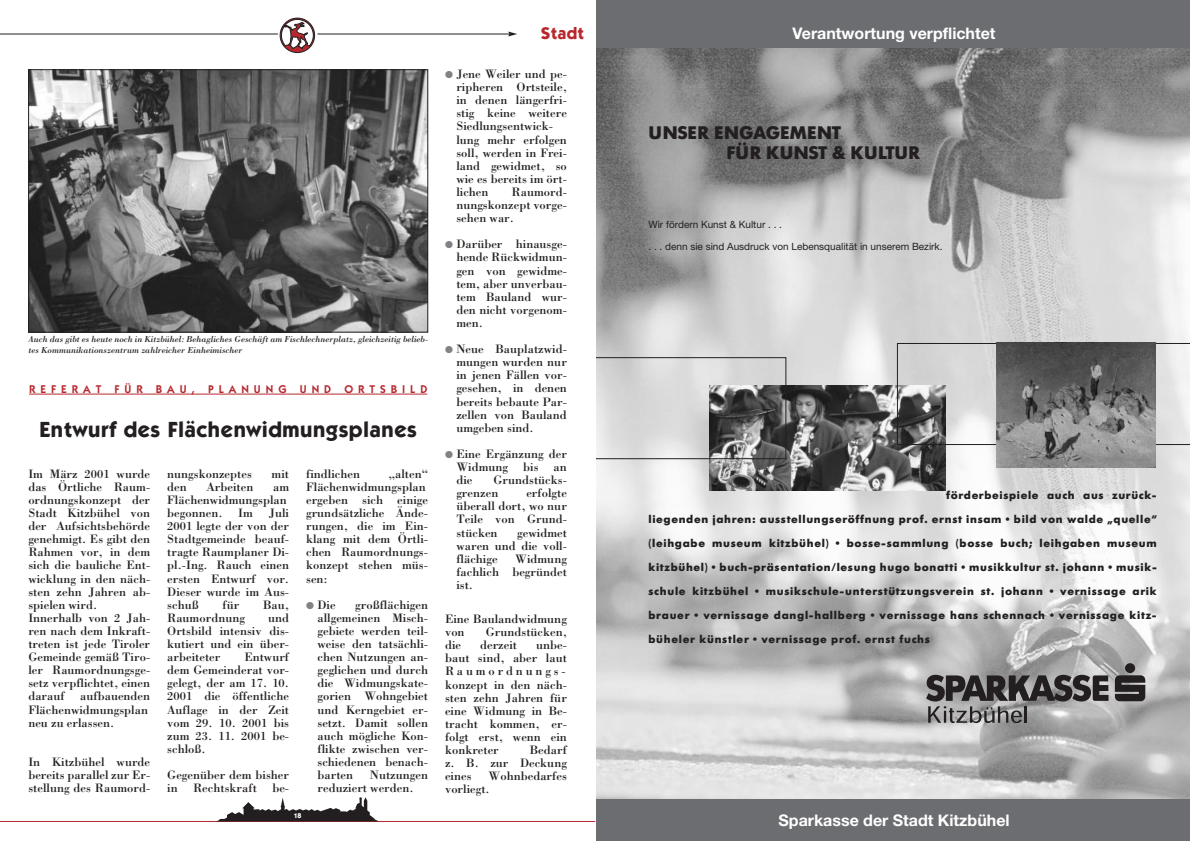
<style>
.page{position:relative;width:1190px;height:841px;background:#fff}
.page>*{position:absolute;margin:0;border:0;box-sizing:border-box;transform-origin:0 0}
.t1{font:700 22px "Itc Kabel";letter-spacing:.03em;color:#231f20}
.t2{font:700 18px/20px "DSV4 Futura";letter-spacing:.02em;color:#231f20}
.t3{font:700 17px "Itc Kabel";letter-spacing:.03em;color:#b7282e}
.t4{font:700 16px "DSV4 Helvetica Neue";color:#fff}
.t5{font:12.6px/13.1px "Bodoni";color:#231f20;text-align:justify}
.t6{font:600 11.3px "Itc Kabel";letter-spacing:.445em;color:#b7282e}
.t7{font:700 11px/24px "DSV4 Futura";letter-spacing:.065em;color:#231f20;text-align:justify}
.t8{font:10px "DSV4 Helvetica Neue Rg";color:#231f20}
.t9{font:italic 9px/11px "Bodoni";color:#231f20}
.t10{font:700 7px "Itc Kabel";color:#fff}
.s1{color:#808285}
</style>
<div class="page">
<hr style="left:0;top:821px;width:595px;height:1px;background:#b7282e">
<hr style="left:0;top:34px;width:510px;height:1px;background:#231f20">
<svg style="left:508px;top:32px;width:9px;height:5px"></svg>
<svg style="left:278px;top:16px;width:40px;height:39px"></svg>
<svg style="left:280px;top:18px;width:35px;height:35px"></svg>
<svg style="left:216px;top:797px;width:163px;height:25px"></svg>
<img style="left:30px;top:71px;width:396px;height:259px">
<div style="left:28px;top:69px;width:400px;height:263px;border:1px solid #231f20"></div>
<hr style="left:29px;top:394px;width:398px;height:1px;background:#b7282e">
<img style="left:596px;top:48px;width:594px;height:751px">
<svg style="left:926px;top:675px;width:183px;height:48px;background:#747373"></svg>
<div style="left:1125px;top:663px;width:10px;height:10px;background:#231f20;border-radius:50%"></div>
<svg style="left:1115px;top:675px;width:30px;height:26px"></svg>
<div style="left:596px;top:799px;width:594px;height:42px;background:#6c6d70"></div>
<div style="left:596px;top:0;width:594px;height:48px;background:#6c6d70"></div>
<img style="left:710px;top:460px;width:235px;height:30px">
<svg style="left:596px;top:342px;width:594px;height:118px;background:#b1b1b1"></svg>
<img style="left:996px;top:343px;width:160px;height:125px">
<p class="t9" style="left:28px;top:335px;width:401px">Auch das gibt es heute noch in Kitzbühel: Behagliches Geschäft am Fischlechnerplatz, gleichzeitig belieb&shy;tes Kommunikationszentrum zahlreicher Einheimischer</p>
<p class="t6" style="left:29px;top:385px;width:400px">REFERAT FÜR BAU, PLANUNG UND ORTSBILD</p>
<h1 class="t1" style="left:39px;top:421px;width:379px">Entwurf des Flächenwidmungsplanes</h1>
<p class="t5" style="left:28px;top:468px;width:123px;text-align:left">Im März 2001 wurde das Örtliche Raum&shy;ordnungskonzept der<br>Stadt Kitzbühel von der Aufsichtsbehörde genehmigt. Es gibt den<br>Rahmen vor, in dem sich die bauliche Ent&shy;wicklung in den näch&shy;sten zehn Jahren ab&shy;spielen wird.<br>Innerhalb von 2 Jah&shy;ren nach dem Inkraft&shy;treten ist jede Tiroler<br>Gemeinde gemäß Tiro&shy;ler Raumordnungsge&shy;setz verpflichtet, einen darauf aufbauenden<br>Flächenwidmungsplan neu zu erlassen.</p>
<p class="t5" style="left:28px;top:756px;width:123px">In Kitzbühel wurde bereits parallel zur Er&shy;stellung des Raumord-</p>
<p class="t5" style="left:306px;top:468px;width:123px;text-align:left;text-indent:83px">„alten“<br>Flächenwidmungsplan ergeben sich einige grundsätzliche Ände&shy;rungen, die im Ein&shy;klang mit dem Örtli&shy;chen Raumordnungs&shy;konzept stehen müs&shy;sen:</p>
<p class="t5" style="left:306px;top:599px;width:31px"><span class="s1">●</span> Die</p>
<p class="t5" style="left:167px;top:468px;width:86px">nungskonzeptes</p>
<p class="t5" style="left:272px;top:468px;width:19px">mit</p>
<p class="t5" style="left:167px;top:481px;width:21px">den</p>
<p class="t5" style="left:206px;top:481px;width:48px">Arbeiten</p>
<p class="t5" style="left:306px;top:468px;width:55px">findlichen</p>
<p class="t5" style="left:167px;top:481px;width:123px;text-align:left;text-indent:106px">am<br>Flächenwidmungsplan begonnen.</p>
<p class="t5" style="left:167px;top:508px;width:123px;text-indent:102px">Juli 2001 legte der von der Stadtgemeinde beauf&shy;tragte Raumplaner Di&shy;pl.-Ing. Rauch einen ersten Entwurf vor.<br>Dieser wurde im Aus&shy;schuß</p>
<p class="t5" style="left:238px;top:508px;width:16px">Im</p>
<p class="t5" style="left:317px;top:599px;width:112px;text-indent:38px">großflächigen allgemeinen Misch&shy;gebiete werden teil&shy;weise den tatsächli&shy;chen Nutzungen an&shy;geglichen und durch die Widmungskate&shy;gorien Wohngebiet und Kerngebiet er&shy;setzt. Damit sollen auch mögliche Kon&shy;flikte zwischen ver&shy;schiedenen benach&shy;barten</p>
<p class="t5" style="left:223px;top:599px;width:18px">für</p>
<p class="t5" style="left:263px;top:599px;width:27px">Bau,</p>
<p class="t5" style="left:167px;top:612px;width:79px">Raumordnung</p>
<p class="t5" style="left:167px;top:612px;width:123px;text-indent:101px">und Ortsbild intensiv dis&shy;kutiert und ein über&shy;arbeiteter</p>
<p class="t5" style="left:167px;top:652px;width:123px;text-indent:77px">Entwurf dem Gemeinderat vor&shy;gelegt, der am 17. 10.<br>2001 die öffentliche Auflage in der Zeit vom 29. 10. 2001 bis zum 23. 11. 2001 be&shy;schloß.</p>
<p class="t5" style="left:167px;top:770px;width:123px">Gegenüber dem bisher in Rechtskraft be-</p>
<p class="t5" style="left:317px;top:770px;width:112px;text-indent:52px">Nutzungen reduziert werden.</p>
<p class="t10" style="left:294px;top:813px;width:9px">18</p>
<h3 class="t3" style="left:541px;top:27px;width:45px">Stadt</h3>
<p class="t5" style="left:456px;top:69px;width:112px;text-align:left;text-indent:-11px"><span class="s1">●</span> Jene Weiler und pe&shy;ripheren Ortsteile, in denen längerfri&shy;stig keine weitere<br>Siedlungsentwick&shy;lung mehr erfolgen soll, werden in Frei&shy;land gewidmet, so wie es bereits im ört&shy;lichen</p>
<p class="t5" style="left:456px;top:187px;width:112px;text-indent:55px">Raumord&shy;nungskonzept vorge&shy;sehen war.</p>
<p class="t5" style="left:456px;top:239px;width:112px;text-indent:-11px"><span class="s1">●</span> Darüber hinausge&shy;hende Rückwidmun&shy;gen von gewidme&shy;tem, aber unverbau&shy;tem Bauland wur&shy;den nicht vorgenom&shy;men.</p>
<p class="t5" style="left:456px;top:344px;width:112px;text-indent:-11px"><span class="s1">●</span> Neue Bauplatzwid&shy;mungen wurden nur in jenen Fällen vor&shy;gesehen, in denen bereits bebaute Par&shy;zellen von Bauland umgeben sind.</p>
<p class="t5" style="left:456px;top:449px;width:112px;text-indent:-11px"><span class="s1">●</span> Eine Ergänzung der Widmung bis an die</p>
<p class="t5" style="left:456px;top:475px;width:112px;text-indent:37px">Grundstücks&shy;grenzen</p>
<p class="t5" style="left:456px;top:488px;width:112px;text-indent:70px">erfolgte überall dort, wo nur Teile von Grund&shy;stücken</p>
<p class="t5" style="left:456px;top:527px;width:112px;text-indent:61px">gewidmet waren und die voll&shy;flächige</p>
<p class="t5" style="left:456px;top:553px;width:112px;text-indent:59px">Widmung fachlich begründet ist.</p>
<p class="t5" style="left:445px;top:614px;width:123px">Eine Baulandwidmung von</p>
<p class="t5" style="left:486px;top:627px;width:83px">Grundstücken,</p>
<p class="t5" style="left:445px;top:640px;width:123px;text-indent:91px">unbe&shy;baut sind, aber laut Raumordnungs&shy;konzept in den näch&shy;sten zehn Jahren für eine Widmung in Be&shy;tracht kommen, er&shy;folgt erst, wenn ein konkreter</p>
<p class="t5" style="left:445px;top:640px;width:18px">die</p>
<p class="t5" style="left:480px;top:640px;width:39px">derzeit</p>
<p class="t5" style="left:445px;top:745px;width:123px;text-indent:85px">Bedarf z. B. zur Deckung eines</p>
<p class="t5" style="left:445px;top:771px;width:123px;text-indent:44px">Wohnbedarfes vorliegt.</p>
<p class="t4" style="left:793px;top:27px;width:204px">Verantwortung verpflichtet</p>
<h2 class="t2" style="left:727px;top:125px;width:195px;text-indent:-78px">UNSER ENGAGEMENT<br>FÜR KUNST &amp; KULTUR</h2>
<p class="t8" style="left:648px;top:221px;width:135px">Wir fördern Kunst &amp; Kultur . . .</p>
<p class="t8" style="left:648px;top:243px;width:296px">. . . denn sie sind Ausdruck von Lebensqualität in unserem Bezirk.</p>
<p class="t7" style="left:648px;top:485px;width:510px;text-indent:298px">förderbeispiele auch aus zurück&shy;liegenden jahren: ausstellungseröffnung prof. ernst insam • bild von walde „quelle“ (leihgabe museum kitzbühel) • bosse-sammlung (bosse buch; leihgaben museum kitzbühel) • buch-präsentation/lesung hugo bonatti • musikkultur st. johann • musik&shy;schule kitzbühel • musikschule-unterstützungsverein st. johann • vernissage arik brauer • vernissage dangl-hallberg • vernissage hans schennach • vernissage kitz&shy;büheler künstler • vernissage prof. ernst fuchs</p>
<p class="t4" style="left:779px;top:815px;width:233px">Sparkasse der Stadt Kitzbühel</p>
</div>
